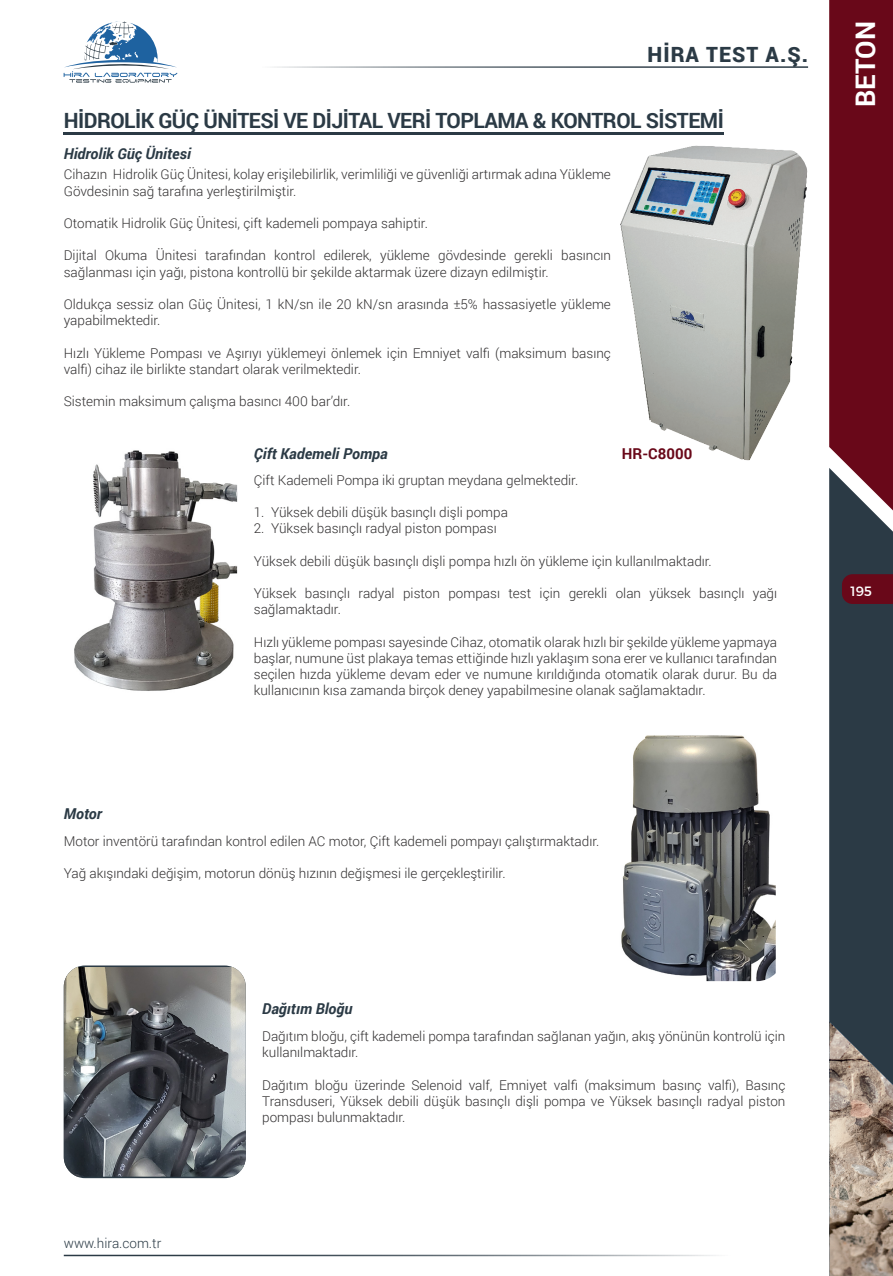
<style>
.page{position:relative;width:893px;height:1276px;background:#fff}
.page>*{position:absolute;margin:0;border:0;box-sizing:border-box;transform-origin:0 0}
.t1{font:700 27px "Roboto";color:#fff}
.BAŞLIK-5{font:700 21px "Roboto";letter-spacing:-.025em;color:#2b3a45}
.t2{font:900 21px "Roboto";letter-spacing:.05em;color:#2b3a45}
.KOD_NUMARASI-1{font:italic 700 15px "Roboto";color:#2b3a45}
.KOD_NUMARASI-5{font:700 15px "Roboto";color:#690819}
.Normal_pra{font:300 13.5px/16.2px "Roboto";color:#312f30}
.t3{font:300 13.5px "Roboto";color:#2b3a45}
.t4{font:13.5px "Montserrat";color:#fff}
</style>
<div class="page">
<div style="left:829px;top:523px;width:64px;height:498px;background:#2b3a45"></div>
<svg style="left:829px;top:0;width:64px;height:523px;background:#6f1a29"></svg>
<div style="left:842px;top:574px;width:51px;height:30px;background:#690819"></div>
<img style="left:829px;top:1021px;width:64px;height:255px">
<svg style="left:64px;top:21px;width:113px;height:62px"></svg>
<hr style="left:178px;top:66px;width:630px;height:2px;background:#2b3a45">
<hr style="left:64px;top:1254px;width:765px;height:2px;background:#2b3a45">
<img style="left:620px;top:146px;width:188px;height:314px">
<hr style="left:64px;top:132px;width:660px;height:3px;background:#2b3a45">
<img style="left:74px;top:450px;width:163px;height:241px">
<img style="left:621px;top:735px;width:155px;height:246px">
<img style="left:64px;top:967px;width:182px;height:209px">
<h2 class="t2" style="left:648px;top:40px;width:162px">HİRA TEST A.Ş.</h2>
<p class="BAŞLIK-5" style="left:64px;top:106px;width:661px">HİDROLİK GÜÇ ÜNİTESİ VE DİJİTAL VERİ TOPLAMA &amp; KONTROL SİSTEMİ</p>
<p class="KOD_NUMARASI-1" style="left:64px;top:143px;width:129px">Hidrolik Güç Ünitesi</p>
<p class="Normal_pra" style="left:64px;top:166px;width:549px">Cihazın Hidrolik Güç Ünitesi, kolay erişilebilirlik, verimliliği ve güvenliği artırmak adına Yükleme<br>Gövdesinin sağ tarafına yerleştirilmiştir.</p>
<p class="Normal_pra" style="left:64px;top:215px;width:366px">Otomatik Hidrolik Güç Ünitesi, çift kademeli pompaya sahiptir.</p>
<p class="Normal_pra" style="left:64px;top:247px;width:549px">Dijital Okuma Ünitesi tarafından kontrol edilerek, yükleme gövdesinde gerekli basıncın sağlanması için yağı, pistona kontrollü bir şekilde aktarmak üzere dizayn edilmiştir.</p>
<p class="Normal_pra" style="left:64px;top:296px;width:549px">Oldukça sessiz olan Güç Ünitesi, 1 kN/sn ile 20 kN/sn arasında ±5% hassasiyetle yükleme yapabilmektedir.</p>
<p class="Normal_pra" style="left:64px;top:344px;width:549px">Hızlı Yükleme Pompası ve Aşırıyı yüklemeyi önlemek için Emniyet valfi (maksimum basınç valfi) cihaz ile birlikte standart olarak verilmektedir.</p>
<p class="Normal_pra" style="left:64px;top:393px;width:288px">Sistemin maksimum çalışma basıncı 400 bar’dır.</p>
<p class="KOD_NUMARASI-1" style="left:64px;top:803px;width:40px">Motor</p>
<p class="KOD_NUMARASI-1" style="left:254px;top:443px;width:135px">Çift Kademeli Pompa</p>
<p class="Normal_pra" style="left:254px;top:471px;width:326px">Çift Kademeli Pompa iki gruptan meydana gelmektedir.</p>
<p class="Normal_pra" style="left:254px;top:504px;width:256px">1. Yüksek debili düşük basınçlı dişli pompa</p>
<p class="Normal_pra" style="left:254px;top:520px;width:244px">2. Yüksek basınçlı radyal piston pompası</p>
<p class="Normal_pra" style="left:254px;top:552px;width:459px">Yüksek debili düşük basınçlı dişli pompa hızlı ön yükleme için kullanılmaktadır.</p>
<p class="Normal_pra" style="left:254px;top:585px;width:525px">Yüksek basınçlı radyal piston pompası test için gerekli olan yüksek basınçlı yağı sağlamaktadır.</p>
<p class="Normal_pra" style="left:254px;top:633px;width:525px;text-align:justify">Hızlı yükleme pompası sayesinde Cihaz, otomatik olarak hızlı bir şekilde yükleme yapmaya başlar, numune üst plakaya temas ettiğinde hızlı yaklaşım sona erer ve kullanıcı tarafından seçilen hızda yükleme devam eder ve numune kırıldığında otomatik olarak durur. Bu da kullanıcının kısa zamanda birçok deney yapabilmesine olanak sağlamaktadır.</p>
<p class="KOD_NUMARASI-5" style="left:622px;top:443px;width:72px">HR-C8000</p>
<p class="Normal_pra" style="left:64px;top:832px;width:537px">Motor inventörü tarafından kontrol edilen AC motor, Çift kademeli pompayı çalıştırmaktadır.</p>
<p class="Normal_pra" style="left:64px;top:865px;width:443px">Yağ akışındaki değişim, motorun dönüş hızının değişmesi ile gerçekleştirilir.</p>
<h1 class="t1" style="left:847px;top:107px;width:87px;rotate:-90deg">BETON</h1>
<p class="t4" style="left:850px;top:580px;width:23px">195</p>
<p class="t3" style="left:64px;top:1233px;width:99px">www.hira.com.tr</p>
<p class="KOD_NUMARASI-1" style="left:262px;top:998px;width:92px">Dağıtım Bloğu</p>
<p class="Normal_pra" style="left:262px;top:1027px;width:525px">Dağıtım bloğu, çift kademeli pompa tarafından sağlanan yağın, akış yönünün kontrolü için kullanılmaktadır.</p>
<p class="Normal_pra" style="left:262px;top:1076px;width:525px;text-align:justify">Dağıtım bloğu üzerinde Selenoid valf, Emniyet valfi (maksimum basınç valfi), Basınç Transduseri, Yüksek debili düşük basınçlı dişli pompa ve Yüksek basınçlı radyal piston pompası bulunmaktadır.</p>
</div>
